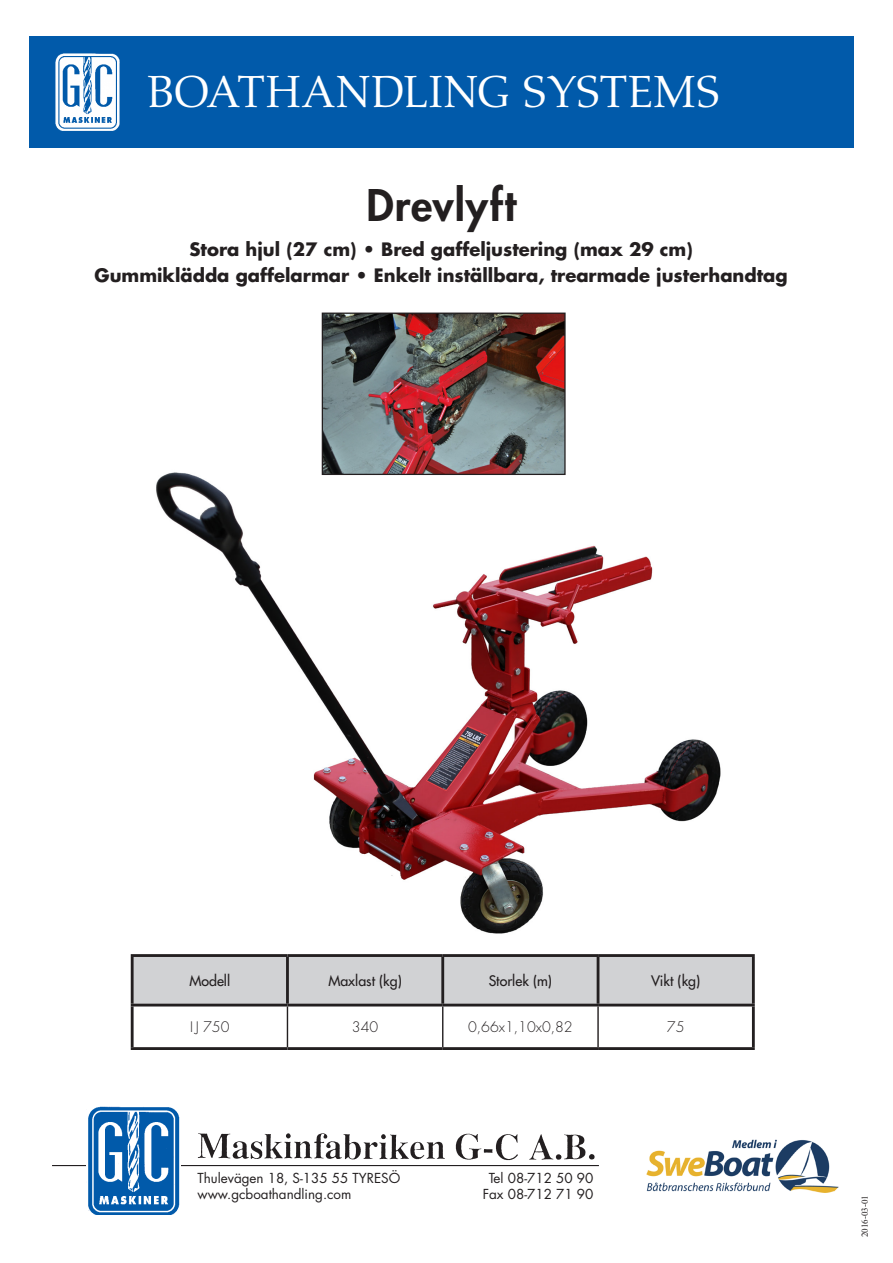
<style>
.page{position:relative;width:893px;height:1263px;background:#fff}
.page>*{position:absolute;margin:0;border:0;box-sizing:border-box;transform-origin:0 0}
.t1{font:45.9px "Aldus Roman SC";letter-spacing:-.02em;color:#fff}
.t2{font:800 42.45px "Futura LT";letter-spacing:.025em;color:#231f20}
.t3{font:700 18px/26.1px "Futura LT";color:#231f20;text-align:center}
.t4{font:14.1px "Futura LT";color:#231f20}
.t5{font:300 14.1px "Futura LT";color:#231f20}
.t6{font:13.5px "Futura LT";color:#231f20}
.t7{font:9px "Times New Roman";color:#231f20}
</style>
<div class="page">
<img style="left:156px;top:461px;width:565px;height:473px">
<img style="left:324px;top:315px;width:240px;height:158px">
<div style="left:322px;top:313px;width:244px;height:162px;border:1px solid #231f20"></div>
<div style="left:29px;top:36px;width:825px;height:112px;background:#015aaa"></div>
<img style="left:55px;top:53px;width:64px;height:78px">
<svg style="left:134px;top:957px;width:618px;height:90px"></svg>
<hr style="left:131px;top:954px;width:156px;height:3px;background:#231f20">
<hr style="left:131px;top:957px;width:3px;height:47px;background:#231f20">
<hr style="left:287px;top:954px;width:156px;height:3px;background:#231f20">
<hr style="left:286px;top:957px;width:3px;height:47px;background:#231f20">
<hr style="left:443px;top:954px;width:155px;height:3px;background:#231f20">
<hr style="left:441px;top:957px;width:3px;height:47px;background:#231f20">
<hr style="left:598px;top:954px;width:157px;height:3px;background:#231f20">
<hr style="left:597px;top:957px;width:2px;height:47px;background:#231f20">
<hr style="left:752px;top:957px;width:3px;height:47px;background:#231f20">
<hr style="left:131px;top:1004px;width:156px;height:2px;background:#231f20">
<hr style="left:287px;top:1004px;width:156px;height:2px;background:#231f20">
<hr style="left:443px;top:1004px;width:155px;height:2px;background:#231f20">
<hr style="left:598px;top:1004px;width:157px;height:2px;background:#231f20">
<hr style="left:131px;top:1006px;width:3px;height:41px;background:#231f20">
<hr style="left:752px;top:1006px;width:3px;height:41px;background:#231f20">
<hr style="left:131px;top:1047px;width:156px;height:3px;background:#231f20">
<hr style="left:287px;top:1047px;width:156px;height:3px;background:#231f20">
<hr style="left:443px;top:1047px;width:155px;height:3px;background:#231f20">
<hr style="left:598px;top:1047px;width:157px;height:3px;background:#231f20">
<hr style="left:287px;top:1006px;width:1px;height:41px;background:#231f20">
<hr style="left:442px;top:1006px;width:1px;height:41px;background:#231f20">
<hr style="left:597px;top:1006px;width:2px;height:41px;background:#231f20">
<img style="left:646px;top:1139px;width:193px;height:54px">
<img style="left:197px;top:1133px;width:398px;height:28px">
<hr style="left:180px;top:1165px;width:419px;height:1px;background:#231f20">
<hr style="left:52px;top:1165px;width:35px;height:1px;background:#231f20">
<img style="left:88px;top:1107px;width:92px;height:108px">
<h1 class="t1" style="left:147px;top:66px;width:575px">BOATHANDLING SYSTEMS</h1>
<h2 class="t2" style="left:366px;top:177px;width:151px">Drevlyft</h2>
<p class="t3" style="left:95px;top:235px;width:695px">Stora hjul (27 cm) • Bred gaffeljustering (max 29 cm)<br>Gummiklädda gaffelarmar • Enkelt inställbara, trearmade justerhandtag</p>
<p class="t4" style="left:189px;top:971px;width:42px">Modell</p>
<p class="t4" style="left:328px;top:971px;width:75px">Maxlast (kg)</p>
<p class="t4" style="left:489px;top:971px;width:65px">Storlek (m)</p>
<p class="t4" style="left:651px;top:971px;width:51px">Vikt (kg)</p>
<p class="t5" style="left:190px;top:1018px;width:41px">I J 750</p>
<p class="t5" style="left:352px;top:1018px;width:28px">340</p>
<p class="t5" style="left:468px;top:1018px;width:106px">0,66x1,10x0,82</p>
<p class="t5" style="left:667px;top:1018px;width:19px">75</p>
<p class="t6" style="left:197px;top:1169px;width:204px">Thulevägen 18, S-135 55 TYRESÖ</p>
<p class="t6" style="left:489px;top:1169px;width:106px">Tel 08-712 50 90</p>
<p class="t6" style="left:197px;top:1185px;width:155px">www.gcboathandling.com</p>
<p class="t6" style="left:483px;top:1185px;width:112px">Fax 08-712 71 90</p>
<p class="t7" style="left:859px;top:1237px;width:43px;rotate:-90deg">2016-03-01</p>
</div>
